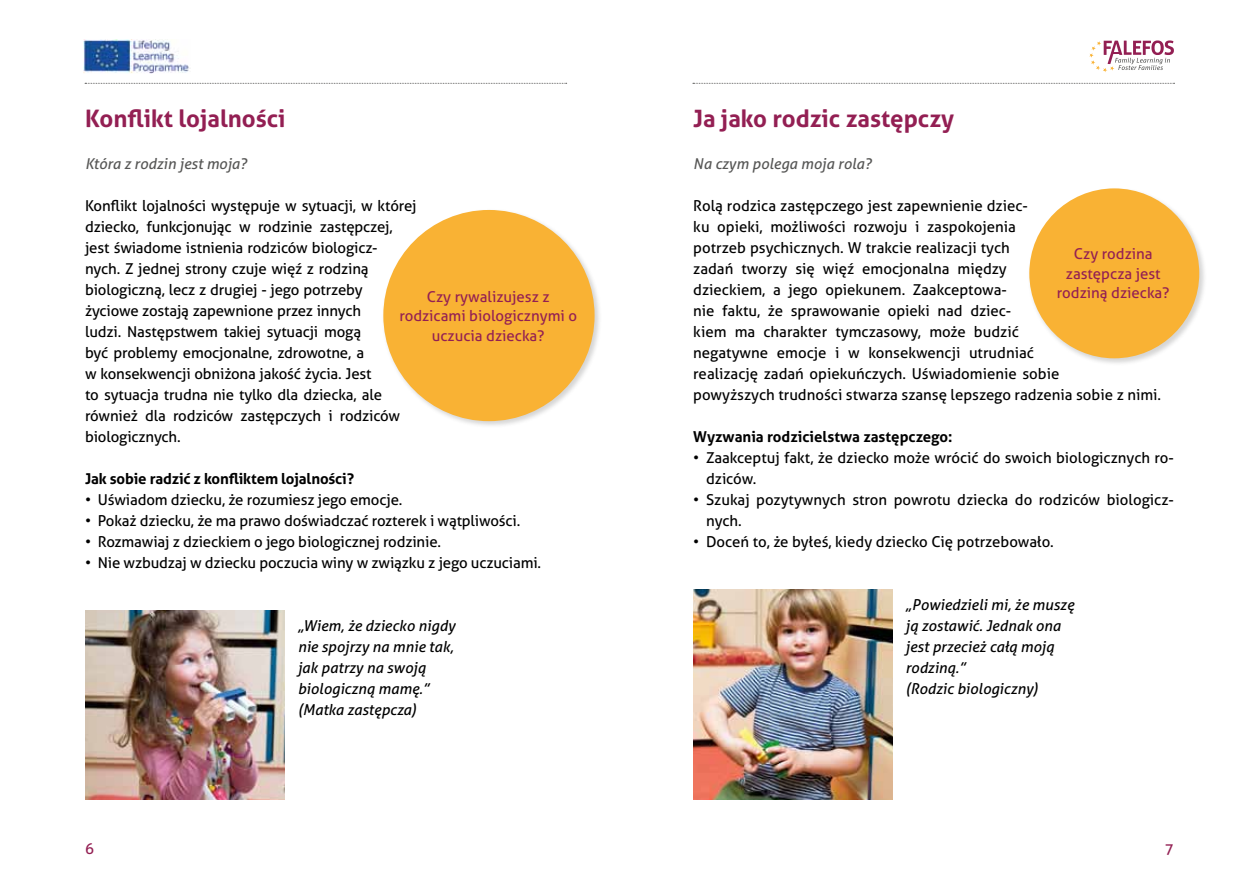
<style>
.page{position:relative;width:1259px;height:893px;background:#fff}
.page>*{position:absolute;margin:0;border:0;box-sizing:border-box;transform-origin:0 0}
.t1{font:700 24px "Aller";color:#931f53}
.t2{font:15px/21px "Aller";letter-spacing:-.01em;color:#000}
.t3{font:italic 15px/21px "Aller";color:#000}
.t4{font:15px/19.5px "Aller";color:#931f53;text-align:center}
.t5{font:700 15px "Aller";letter-spacing:-.01em;color:#000}
.t6{font:italic 15px "Aller";color:#575756}
</style>
<div class="page">
<img style="left:84px;top:39px;width:105px;height:35px">
<svg style="left:1089px;top:40px;width:85px;height:32px"></svg>
<svg style="left:85px;top:83px;width:482px;height:1px"></svg>
<svg style="left:693px;top:83px;width:481px;height:1px"></svg>
<div style="left:382px;top:208px;width:220px;height:221px;background:#575756;opacity:.25"></div>
<div style="left:383px;top:210px;width:211px;height:211px;background:#f9b234;border-radius:50%"></div>
<div style="left:1027px;top:187px;width:180px;height:179px;background:#575756;opacity:.25"></div>
<div style="left:1029px;top:188px;width:170px;height:170px;background:#f9b234;border-radius:50%"></div>
<img style="left:85px;top:610px;width:200px;height:189px">
<img style="left:693px;top:589px;width:199px;height:210px">
<h1 class="t1" style="left:85px;top:104px;width:202px">Konflikt lojalności</h1>
<p class="t6" style="left:85px;top:155px;width:163px">Która z rodzin jest moja?</p>
<p class="t2" style="left:85px;top:195px;width:333px">Konflikt lojalności występuje w sytuacji, w której dziecko, funkcjonując w rodzinie zastępczej, jest świadome istnienia rodziców biologicz&shy;nych. Z jednej strony czuje więź z rodziną biologiczną, lecz z drugiej - jego potrzeby życiowe zostają zapewnione przez innych<br>ludzi. Następstwem takiej sytuacji mogą<br>być problemy emocjonalne, zdrowotne, a<br>w konsekwencji obniżona jakość życia. Jest<br>to sytuacja trudna nie tylko dla dziecka, ale również dla rodziców zastępczych i rodziców biologicznych.</p>
<p class="t5" style="left:85px;top:470px;width:270px">Jak sobie radzić z konfliktem lojalności?</p>
<p class="t2" style="left:85px;top:489px;width:319px">• Uświadom dziecku, że rozumiesz jego emocje.</p>
<p class="t2" style="left:85px;top:510px;width:437px">• Pokaż dziecku, że ma prawo doświadczać rozterek i wątpliwości.</p>
<p class="t2" style="left:85px;top:531px;width:357px">• Rozmawiaj z dzieckiem o jego biologicznej rodzinie.</p>
<p class="t2" style="left:85px;top:552px;width:457px">• Nie wzbudzaj w dziecku poczucia winy w związku z jego uczuciami.</p>
<p class="t4" style="left:399px;top:286px;width:179px">Czy rywalizujesz z rodzicami biologicznymi o uczucia dziecka?</p>
<p class="t3" style="left:298px;top:615px;width:159px">„Wiem, że dziecko nigdy nie spojrzy na mnie tak, jak patrzy na swoją biologiczną mamę.” (Matka zastępcza)</p>
<h1 class="t1" style="left:693px;top:104px;width:262px">Ja jako rodzic zastępczy</h1>
<p class="t6" style="left:693px;top:155px;width:180px">Na czym polega moja rola?</p>
<p class="t2" style="left:693px;top:195px;width:469px">Rolą rodzica zastępczego jest zapewnienie dziec-<br>ku opieki, możliwości rozwoju i zaspokojenia<br>potrzeb psychicznych. W trakcie realizacji tych<br>zadań tworzy się więź emocjonalna między<br>dzieckiem, a jego opiekunem. Zaakceptowa-<br>nie faktu, że sprawowanie opieki nad dziec-<br>kiem ma charakter tymczasowy, może budzić<br>negatywne emocje i w konsekwencji utrudniać<br>realizację zadań opiekuńczych. Uświadomienie sobie<br>powyższych trudności stwarza szansę lepszego radzenia sobie z nimi.</p>
<p class="t5" style="left:693px;top:428px;width:261px">Wyzwania rodzicielstwa zastępczego:</p>
<p class="t2" style="left:706px;top:447px;width:469px;text-indent:-13px">• Zaakceptuj fakt, że dziecko może wrócić do swoich biologicznych ro&shy;dziców.</p>
<p class="t2" style="left:706px;top:489px;width:469px;text-indent:-13px">• Szukaj pozytywnych stron powrotu dziecka do rodziców biologicz&shy;nych.</p>
<p class="t2" style="left:693px;top:531px;width:362px">• Doceń to, że byłeś, kiedy dziecko Cię potrzebowało.</p>
<p class="t4" style="left:1057px;top:244px;width:114px">Czy rodzina zastępcza jest rodziną dziecka?</p>
<p class="t3" style="left:905px;top:594px;width:170px">„Powiedzieli mi, że muszę ją zostawić. Jednak ona jest przecież całą moją rodziną.”<br>(Rodzic biologiczny)</p>
<p class="t4" style="left:85px;top:839px;width:10px">6</p>
<p class="t4" style="left:1165px;top:839px;width:10px">7</p>
</div>
